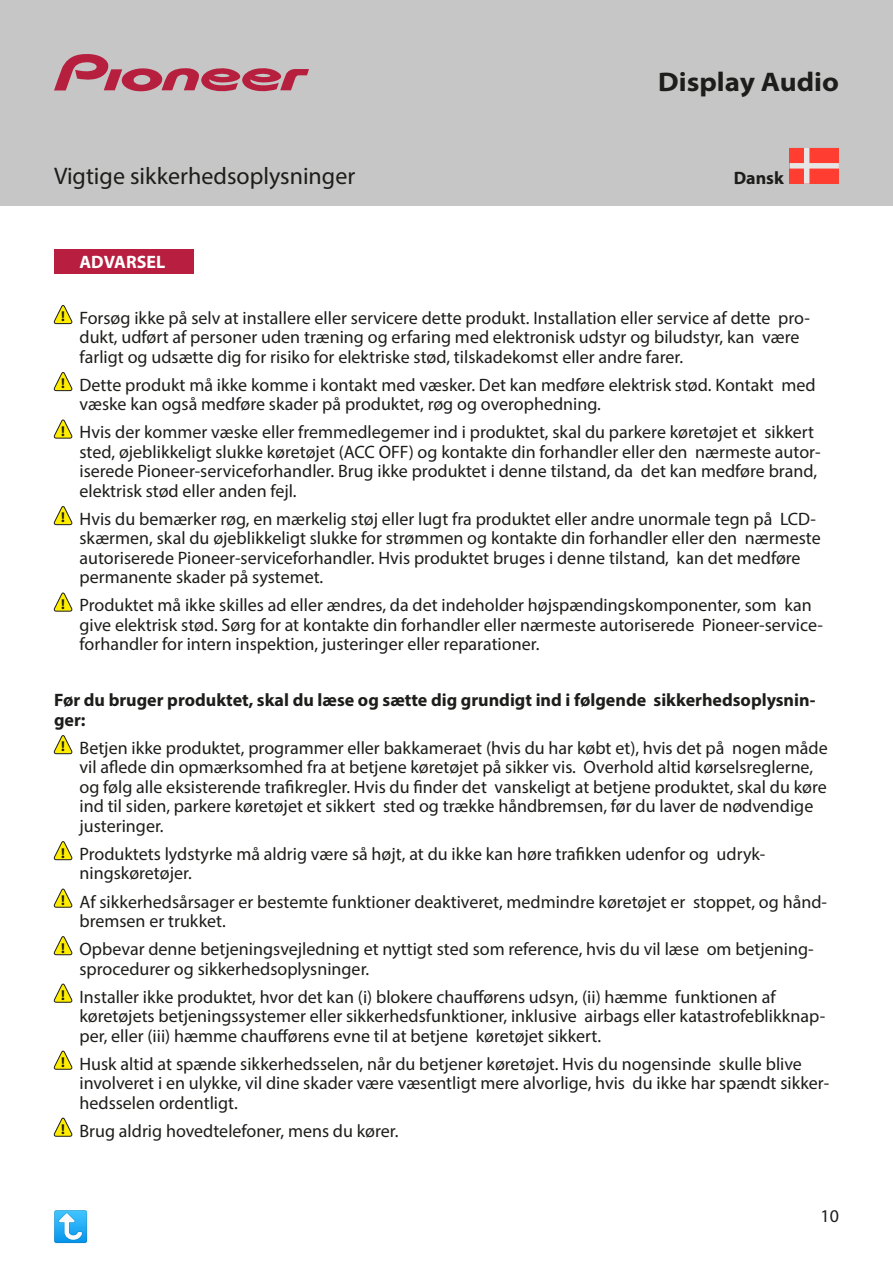
<style>
.page{position:relative;width:893px;height:1263px;background:#fff}
.page>*{position:absolute;margin:0;border:0;box-sizing:border-box;transform-origin:0 0}
.t1{font:700 semi-expanded 27px "Myriad Pro";color:#1d1d1b}
.t2{font:24px "Myriad Pro";color:#1d1d1b}
.t3{font:18px/19.5px "Myriad Pro";color:#1d1d1b}
.t4{font:700 18px/19.5px "Myriad Pro";color:#1d1d1b}
.t5{font:700 18px "Myriad Pro";color:#fff}
.t6{font:700 14.25px "Myriad Pro";color:#1d1d1b}
</style>
<div class="page">
<div style="left:0;top:0;width:893px;height:205px;background:#c6c6c6"></div>
<div style="left:54px;top:249px;width:139px;height:24px;background:#b71e3f"></div>
<svg style="left:54px;top:54px;width:255px;height:37px"></svg>
<svg style="left:53px;top:305px;width:19px;height:19px"></svg>
<svg style="left:53px;top:372px;width:19px;height:19px"></svg>
<svg style="left:53px;top:420px;width:19px;height:19px"></svg>
<svg style="left:53px;top:506px;width:19px;height:19px"></svg>
<svg style="left:53px;top:593px;width:19px;height:19px"></svg>
<svg style="left:53px;top:735px;width:19px;height:19px"></svg>
<svg style="left:53px;top:841px;width:19px;height:19px"></svg>
<svg style="left:53px;top:889px;width:19px;height:19px"></svg>
<svg style="left:53px;top:936px;width:19px;height:19px"></svg>
<svg style="left:53px;top:984px;width:19px;height:19px"></svg>
<svg style="left:53px;top:1051px;width:19px;height:19px"></svg>
<svg style="left:53px;top:1118px;width:19px;height:19px"></svg>
<svg style="left:789px;top:148px;width:50px;height:36px;background:#f8665c"></svg>
<svg style="left:54px;top:1210px;width:33px;height:33px"></svg>
<p class="t2" style="left:54px;top:161px;width:303px">Vigtige sikkerhedsoplysninger</p>
<p class="t5" style="left:80px;top:250px;width:87px">ADVARSEL</p>
<p class="t1" style="left:658px;top:64px;width:182px">Display Audio</p>
<p class="t4" style="left:734px;top:167px;width:52px">Dansk</p>
<p class="t6" style="left:61px;top:307px;width:5px">!</p>
<p class="t3" style="left:80px;top:308px;width:732px">Forsøg ikke på selv at installere eller servicere dette produkt. Installation eller service af dette pro&shy;dukt, udført af personer uden træning og erfaring med elektronisk udstyr og biludstyr, kan være farligt og udsætte dig for risiko for elektriske stød, tilskadekomst eller andre farer.</p>
<p class="t6" style="left:61px;top:374px;width:5px">!</p>
<p class="t3" style="left:80px;top:375px;width:738px">Dette produkt må ikke komme i kontakt med væsker. Det kan medføre elektrisk stød. Kontakt med væske kan også medføre skader på produktet, røg og overophedning.</p>
<p class="t6" style="left:61px;top:422px;width:5px">!</p>
<p class="t3" style="left:80px;top:422px;width:743px">Hvis der kommer væske eller fremmedlegemer ind i produktet, skal du parkere køretøjet et sikkert sted, øjeblikkeligt slukke køretøjet (ACC OFF) og kontakte din forhandler eller den nærmeste autor&shy;iserede Pioneer-serviceforhandler. Brug ikke produktet i denne tilstand, da det kan medføre brand, elektrisk stød eller anden fejl.</p>
<p class="t6" style="left:61px;top:508px;width:5px">!</p>
<p class="t3" style="left:80px;top:509px;width:743px">Hvis du bemærker røg, en mærkelig støj eller lugt fra produktet eller andre unormale tegn på LCD&shy;skærmen, skal du øjeblikkeligt slukke for strømmen og kontakte din forhandler eller den nærmeste autoriserede Pioneer-serviceforhandler. Hvis produktet bruges i denne tilstand, kan det medføre permanente skader på systemet.</p>
<p class="t6" style="left:61px;top:595px;width:5px">!</p>
<p class="t3" style="left:80px;top:595px;width:745px">Produktet må ikke skilles ad eller ændres, da det indeholder højspændingskomponenter, som kan give elektrisk stød. Sørg for at kontakte din forhandler eller nærmeste autoriserede Pioneer-service&shy;forhandler for intern inspektion, justeringer eller reparationer.</p>
<p class="t4" style="left:54px;top:690px;width:763px">Før du bruger produktet, skal du læse og sætte dig grundigt ind i følgende sikkerhedsoplysnin&shy;ger:</p>
<p class="t6" style="left:61px;top:737px;width:5px">!</p>
<p class="t3" style="left:80px;top:738px;width:750px">Betjen ikke produktet, programmer eller bakkameraet (hvis du har købt et), hvis det på nogen måde vil aflede din opmærksomhed fra at betjene køretøjet på sikker vis. Overhold altid kørselsreglerne, og følg alle eksisterende trafikregler. Hvis du finder det vanskeligt at betjene produktet, skal du køre ind til siden, parkere køretøjet et sikkert sted og trække håndbremsen, før du laver de nødvendige justeringer.</p>
<p class="t6" style="left:61px;top:843px;width:5px">!</p>
<p class="t3" style="left:80px;top:844px;width:687px">Produktets lydstyrke må aldrig være så højt, at du ikke kan høre trafikken udenfor og udryk&shy;ningskøretøjer.</p>
<p class="t6" style="left:61px;top:891px;width:5px">!</p>
<p class="t3" style="left:80px;top:891px;width:749px">Af sikkerhedsårsager er bestemte funktioner deaktiveret, medmindre køretøjet er stoppet, og hånd&shy;bremsen er trukket.</p>
<p class="t6" style="left:61px;top:938px;width:5px">!</p>
<p class="t3" style="left:80px;top:939px;width:736px">Opbevar denne betjeningsvejledning et nyttigt sted som reference, hvis du vil læse om betjening&shy;sprocedurer og sikkerhedsoplysninger.</p>
<p class="t6" style="left:61px;top:986px;width:5px">!</p>
<p class="t3" style="left:80px;top:986px;width:747px">Installer ikke produktet, hvor det kan (i) blokere chaufførens udsyn, (ii) hæmme funktionen af køretøjets betjeningssystemer eller sikkerhedsfunktioner, inklusive airbags eller katastrofeblikknap&shy;per, eller (iii) hæmme chaufførens evne til at betjene køretøjet sikkert.</p>
<p class="t6" style="left:61px;top:1053px;width:5px">!</p>
<p class="t3" style="left:80px;top:1053px;width:751px">Husk altid at spænde sikkerhedsselen, når du betjener køretøjet. Hvis du nogensinde skulle blive involveret i en ulykke, vil dine skader være væsentligt mere alvorlige, hvis du ikke har spændt sikker&shy;hedsselen ordentligt.</p>
<p class="t6" style="left:61px;top:1120px;width:5px">!</p>
<p class="t3" style="left:80px;top:1120px;width:321px">Brug aldrig hovedtelefoner, mens du kører.</p>
<p class="t3" style="left:820px;top:1206px;width:20px">10</p>
</div>
